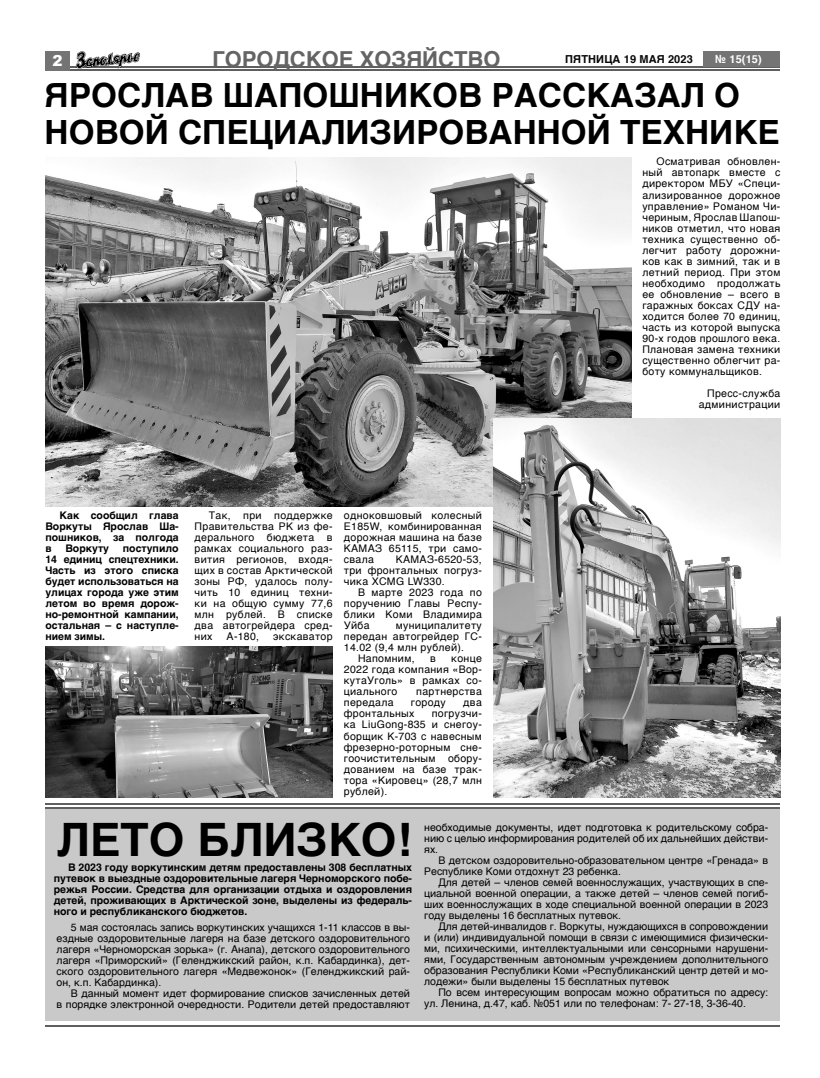
<style>
.page{position:relative;width:820px;height:1078px;background:#fff}
.page>*{position:absolute;margin:0;border:0;box-sizing:border-box;transform-origin:0 0}
.t1{font:700 46px "Helvetica";color:#000}
.t2{font:700 33.3px/37px "Helvetica";color:#000}
.t3{font:700 22px "Helvetica";color:#646464}
.t4{font:900 15.1px "Arial";color:#fff}
.t5{font:700 11px "Helvetica";letter-spacing:.01em;color:#080808}
.t6{font:700 11px "Helvetica";color:#fff}
.t7{font:10.5px/11px "Helvetica";color:#000;text-align:justify}
.t8{font:700 10.5px/11px "Helvetica";color:#000;text-align:justify}
.t9{font:10.5px/11px "Helvetica";letter-spacing:.03em;color:#000;text-align:right}
</style>
<div class="page">
<div style="left:45px;top:809px;width:735px;height:211px;background:#c9c9c9"></div>
<hr style="left:70px;top:66px;width:710px;height:1px;background:#5f5f5f">
<hr style="left:70px;top:69px;width:709px;height:2px;background:#5f5f5f">
<div style="left:45px;top:51px;width:25px;height:20px;background:#747474"></div>
<div style="left:703px;top:51px;width:77px;height:15px;background:#747474"></div>
<img style="left:74px;top:51px;width:67px;height:18px">
<img style="left:74px;top:66px;width:67px;height:1px">
<hr style="left:45px;top:1025px;width:734px;height:1px;background:#5f5f5f">
<hr style="left:45px;top:802px;width:734px;height:2px;background:#5f5f5f">
<hr style="left:45px;top:807px;width:734px;height:1px;background:#5f5f5f">
<img style="left:45px;top:646px;width:287px;height:151px">
<img style="left:45px;top:157px;width:585px;height:349px">
<img style="left:493px;top:418px;width:287px;height:379px">
<h3 class="t3" style="left:212px;top:41px;width:290px">ГОРОДСКОЕ ХОЗЯЙСТВО</h3>
<h3 class="t4" style="left:53px;top:50px;width:12px">2</h3>
<p class="t5" style="left:565px;top:50px;width:129px">ПЯТНИЦА 19 МАЯ 2023</p>
<p class="t6" style="left:714px;top:50px;width:48px">№ 15(15)</p>
<h2 class="t2" style="left:45px;top:78px;width:736px">ЯРОСЛАВ ШАПОШНИКОВ РАССКАЗАЛ О<br>НОВОЙ СПЕЦИАЛИЗИРОВАННОЙ ТЕХНИКЕ</h2>
<p class="t8" style="left:45px;top:510px;width:135px;text-indent:14px">Как сообщил глава Воркуты Ярослав Ша&shy;пошников, за полгода в</p>
<p class="t8" style="left:65px;top:543px;width:45px">Воркуту</p>
<p class="t8" style="left:45px;top:543px;width:135px;text-indent:77px">поступило 14 единиц спецтехники.<br>Часть из этого списка будет использоваться на улицах города уже этим летом во время дорож&shy;но-ремонтной кампании, остальная – с наступле&shy;нием зимы.</p>
<p class="t7" style="left:194px;top:510px;width:139px;text-indent:14px">Так, при поддержке Правительства РК из фе&shy;дерального бюджета в рамках социального раз&shy;вития регионов, входя&shy;щих в состав Арктической зоны РФ, удалось полу&shy;чить 10 единиц техни&shy;ки на общую сумму 77,6 млн рублей. В списке два автогрейдера сред&shy;них</p>
<p class="t7" style="left:226px;top:631px;width:34px">А-180,</p>
<p class="t9" style="left:273px;top:631px;width:61px">экскаватор</p>
<p class="t7" style="left:344px;top:510px;width:139px">одноковшовый колесный E185W, комбинированная дорожная машина на базе КАМАЗ 65115, три само&shy;свала</p>
<p class="t7" style="left:344px;top:554px;width:139px;text-indent:52px">КАМАЗ-6520-53, три фронтальных погруз&shy;чика XCMG LW330.</p>
<p class="t7" style="left:344px;top:587px;width:139px;text-indent:14px">В марте 2023 года по поручению Главы Респу&shy;блики Коми Владимира Уйба</p>
<p class="t9" style="left:396px;top:620px;width:87px">муниципалитету</p>
<p class="t9" style="left:344px;top:631px;width:139px">передан автогрейдер ГС-</p>
<p class="t9" style="left:344px;top:642px;width:122px">14.02 (9,4 млн рублей).</p>
<p class="t9" style="left:358px;top:653px;width:58px">Напомним,</p>
<p class="t7" style="left:430px;top:653px;width:7px">в</p>
<p class="t7" style="left:344px;top:653px;width:139px;text-indent:107px">конце 2022 года компания «Вор&shy;кутаУголь» в рамках со&shy;циального</p>
<p class="t9" style="left:416px;top:686px;width:67px">партнерства</p>
<p class="t9" style="left:344px;top:697px;width:51px">передала</p>
<p class="t7" style="left:411px;top:697px;width:36px">городу</p>
<p class="t7" style="left:463px;top:697px;width:20px">два</p>
<p class="t9" style="left:344px;top:708px;width:72px">фронтальных</p>
<p class="t7" style="left:344px;top:708px;width:139px;text-indent:88px">погрузчи&shy;ка LiuGong-835 и снегоу&shy;борщик К-703 с навесным фрезерно-роторным сне&shy;гоочистительным обору&shy;дованием на базе трак&shy;тора «Кировец» (28,7 млн рублей).</p>
<p class="t7" style="left:642px;top:156px;width:139px;text-indent:14px">Осматривая обновлен&shy;ный автопарк вместе с директором МБУ «Специ&shy;ализированное дорожное управление» Романом Чи&shy;чериным, Ярослав Шапош&shy;ников отметил, что новая техника существенно об&shy;легчит работу дорожни&shy;ков как в зимний, так и в летний период. При этом необходимо продолжать ее обновление – всего в гаражных боксах СДУ на&shy;ходится более 70 единиц, часть из которой выпуска 90-х годов прошлого века.<br>Плановая замена техники существенно облегчит ра&shy;боту коммунальщиков.</p>
<p class="t9" style="left:698px;top:388px;width:83px">Пресс-служба администрации</p>
<h1 class="t1" style="left:57px;top:802px;width:357px">ЛЕТО БЛИЗКО!</h1>
<p class="t8" style="left:54px;top:862px;width:359px;text-indent:14px">В 2023 году воркутинским детям предоставлены 308 бесплатных путевок в выездные оздоровительные лагеря Черноморского побе&shy;режья России. Средства для организации отдыха и оздоровления детей, проживающих в Арктической зоне, выделены из федераль&shy;ного и республиканского бюджетов.</p>
<p class="t7" style="left:57px;top:921px;width:355px;text-indent:14px">5 мая состоялась запись воркутинских учащихся 1-11 классов в вы&shy;ездные оздоровительные лагеря на базе детского оздоровительного лагеря «Черноморская зорька» (г. Анапа), детского оздоровительного лагеря «Приморский» (Геленджикский район, к.п. Кабардинка), дет&shy;ского оздоровительного лагеря «Медвежонок» (Геленджикский рай&shy;он, к.п. Кабардинка).</p>
<p class="t7" style="left:57px;top:987px;width:355px;text-align:right">В данный момент идет формирование списков зачисленных детей<br>в порядке электронной очередности. Родители детей предоставляют</p>
<p class="t7" style="left:424px;top:821px;width:345px">необходимые документы, идет подготовка к родительскому собра&shy;нию с целью информирования родителей об их дальнейших действи&shy;ях.</p>
<p class="t7" style="left:424px;top:854px;width:345px;text-indent:14px">В детском оздоровительно-образовательном центре «Гренада» в<br>Республике Коми отдохнут 23 ребенка.</p>
<p class="t7" style="left:424px;top:876px;width:345px;text-indent:14px">Для детей – членов семей военнослужащих, участвующих в спе&shy;циальной военной операции, а также детей – членов семей погиб&shy;ших военнослужащих в ходе специальной военной операции в 2023 году выделены 16 бесплатных путевок.</p>
<p class="t7" style="left:424px;top:920px;width:345px;text-indent:14px">Для детей-инвалидов г. Воркуты, нуждающихся в сопровождении и (или) индивидуальной помощи в связи с имеющимися физически&shy;ми, психическими, интеллектуальными или сенсорными нарушени&shy;ями, Государственным автономным учреждением дополнительного образования Республики Коми «Республиканский центр детей и мо&shy;лодежи» были выделены 15 бесплатных путевок</p>
<p class="t7" style="left:424px;top:986px;width:345px;text-indent:14px">По всем интересующим вопросам можно обратиться по адресу: ул. Ленина, д.47, каб. №051 или по телефонам: 7- 27-18, 3-36-40.</p>
</div>
